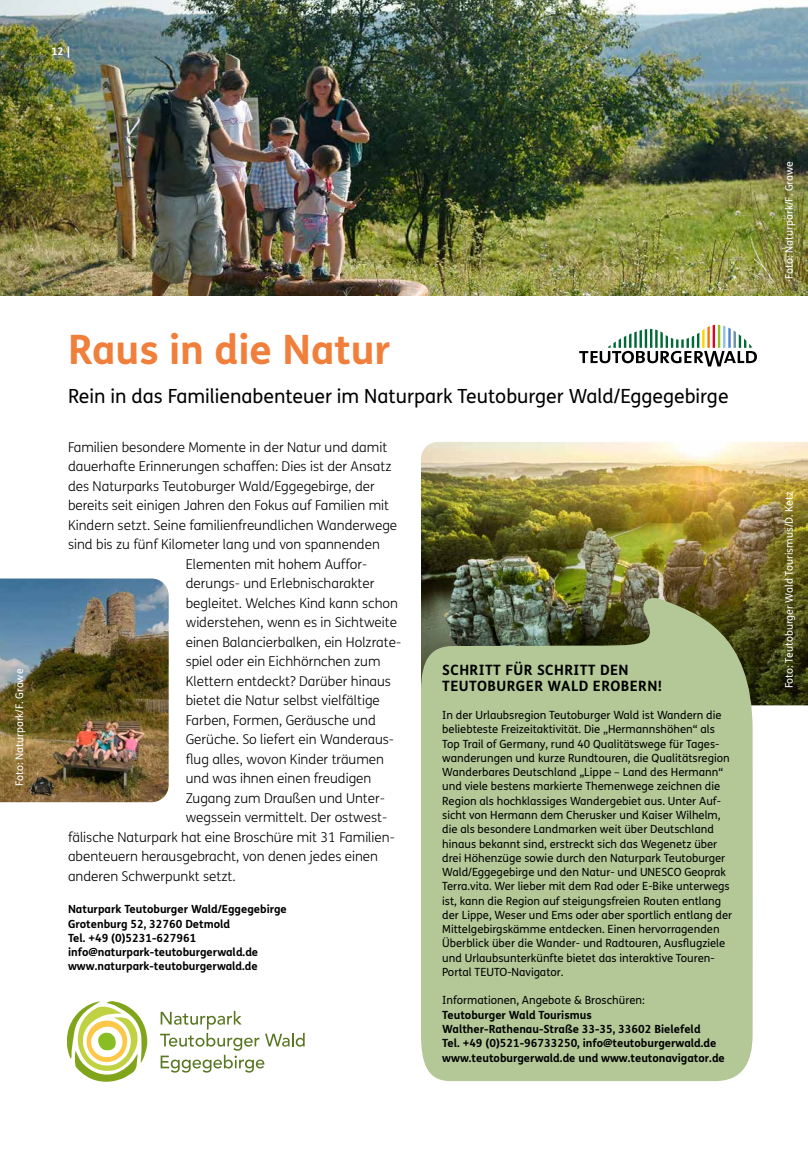
<style>
.page{position:relative;width:808px;height:1149px;background:#fff}
.page>*{position:absolute;margin:0;border:0;box-sizing:border-box;transform-origin:0 0}
.t1{font:700 40.5px "FS Me";color:#f07f3c}
.t2{font:19.5px "FS Me";color:#000}
.t3{font:700 14.25px/15.8px "FS Me";letter-spacing:.03em;color:#000}
.t4{font:300 13.5px "FS Me";color:#000}
.t5{font:11.25px/14.2px "FS Me";color:#000}
.t6{font:700 11.25px/14.2px "FS Me";color:#000}
.t7{font:10.5px "FS Me";color:#fff}
.t8{font:700 10.5px "FS Me";color:#fff}
</style>
<div class="page">
<img style="left:0;top:578px;width:169px;height:224px">
<img style="left:0;top:0;width:808px;height:296px">
<img style="left:421px;top:442px;width:387px;height:263px">
<svg style="left:67px;top:1001px;width:81px;height:81px"></svg>
<svg style="left:160px;top:1011px;width:145px;height:61px"></svg>
<svg style="left:421px;top:594px;width:332px;height:486px;background:#aabd8e"></svg>
<svg style="left:579px;top:325px;width:178px;height:41px"></svg>
<p class="t8" style="left:51px;top:43px;width:20px">12 |</p>
<p class="t7" style="left:12px;top:785px;width:119px;rotate:-90deg">Foto: Naturpark/F. Grawe</p>
<h1 class="t1" style="left:68px;top:318px;width:324px">Raus in die Natur</h1>
<h2 class="t2" style="left:68px;top:383px;width:662px">Rein in das Familienabenteuer im Naturpark Teutoburger Wald/Eggegebirge</h2>
<p class="t4" style="left:68px;top:437px;width:321px">Familien besondere Momente in der Natur und damit</p>
<p class="t4" style="left:68px;top:457px;width:325px">dauerhafte Erinnerungen schaffen: Dies ist der Ansatz</p>
<p class="t4" style="left:68px;top:476px;width:308px">des Naturparks Teutoburger Wald/Eggegebirge, der</p>
<p class="t4" style="left:68px;top:496px;width:323px">bereits seit einigen Jahren den Fokus auf Familien mit</p>
<p class="t4" style="left:68px;top:515px;width:331px">Kindern setzt. Seine familienfreundlichen Wanderwege</p>
<p class="t4" style="left:68px;top:535px;width:313px">sind bis zu fünf Kilometer lang und von spannenden</p>
<p class="t4" style="left:186px;top:554px;width:183px">Elementen mit hohem Auffor-</p>
<p class="t4" style="left:186px;top:574px;width:190px">derungs- und Erlebnischarakter</p>
<p class="t4" style="left:186px;top:593px;width:214px">begleitet. Welches Kind kann schon</p>
<p class="t4" style="left:186px;top:613px;width:213px">widerstehen, wenn es in Sichtweite</p>
<p class="t4" style="left:186px;top:632px;width:217px">einen Balancierbalken, ein Holzrate-</p>
<p class="t4" style="left:186px;top:652px;width:196px">spiel oder ein Eichhörnchen zum</p>
<p class="t4" style="left:186px;top:671px;width:207px">Klettern entdeckt? Darüber hinaus</p>
<p class="t4" style="left:186px;top:691px;width:196px">bietet die Natur selbst vielfältige</p>
<p class="t4" style="left:186px;top:710px;width:192px">Farben, Formen, Geräusche und</p>
<p class="t4" style="left:186px;top:730px;width:210px">Gerüche. So liefert ein Wanderaus-</p>
<p class="t4" style="left:186px;top:749px;width:200px">flug alles, wovon Kinder träumen</p>
<p class="t4" style="left:186px;top:769px;width:187px">und was ihnen einen freudigen</p>
<p class="t4" style="left:186px;top:788px;width:201px">Zugang zum Draußen und Unter-</p>
<p class="t4" style="left:186px;top:808px;width:203px">wegssein vermittelt. Der ostwest-</p>
<p class="t4" style="left:68px;top:827px;width:328px">fälische Naturpark hat eine Broschüre mit 31 Familien-</p>
<p class="t4" style="left:68px;top:847px;width:312px">abenteuern herausgebracht, von denen jedes einen</p>
<p class="t4" style="left:68px;top:866px;width:169px">anderen Schwerpunkt setzt.</p>
<p class="t6" style="left:68px;top:901px;width:220px">Naturpark Teutoburger Wald/Eggegebirge Grotenburg 52, 32760 Detmold<br>Tel. +49 (0)5231-627961 info@naturpark-teutoburgerwald.de www.naturpark-teutoburgerwald.de</p>
<p class="t3" style="left:442px;top:661px;width:221px">SCHRITT FÜR SCHRITT DEN<br>TEUTOBURGER WALD EROBERN!</p>
<p class="t5" style="left:442px;top:707px;width:292px">In der Urlaubsregion Teutoburger Wald ist Wandern die beliebteste Freizeitaktivität. Die „Hermannshöhen“ als Top Trail of Germany, rund 40 Qualitätswege für Tages&shy;wanderungen und kurze Rundtouren, die Qualitätsregion Wanderbares Deutschland „Lippe – Land des Hermann“ und viele bestens markierte Themenwege zeichnen die Region als hochklassiges Wandergebiet aus. Unter Auf&shy;sicht von Hermann dem Cherusker und Kaiser Wilhelm, die als besondere Landmarken weit über Deutschland hinaus bekannt sind, erstreckt sich das Wegenetz über drei Höhenzüge sowie durch den Naturpark Teutoburger Wald/Eggegebirge und den Natur- und UNESCO Geoprak Terra.vita. Wer lieber mit dem Rad oder E-Bike unterwegs ist, kann die Region auf steigungsfreien Routen entlang der Lippe, Weser und Ems oder aber sportlich entlang der Mittelgebirgskämme entdecken. Einen hervorragenden Überblick über die Wander- und Radtouren, Ausflugziele und Urlaubsunterkünfte bietet das interaktive Touren-Portal TEUTO-Navigator.</p>
<p class="t5" style="left:442px;top:992px;width:204px">Informationen, Angebote &amp; Broschüren:</p>
<p class="t6" style="left:442px;top:1006px;width:284px">Teutoburger Wald Tourismus Walther-Rathenau-Straße 33-35, 33602 Bielefeld<br>Tel. +49 (0)521-96733250, info@teutoburgerwald.de www.teutoburgerwald.de und www.teutonavigator.de</p>
<p class="t7" style="left:782px;top:278px;width:119px;rotate:-90deg">Foto: Naturpark/F. Grawe</p>
<p class="t7" style="left:782px;top:688px;width:198px;rotate:-90deg">Foto: Teutoburger Wald Tourismus/D. Ketz</p>
</div>
